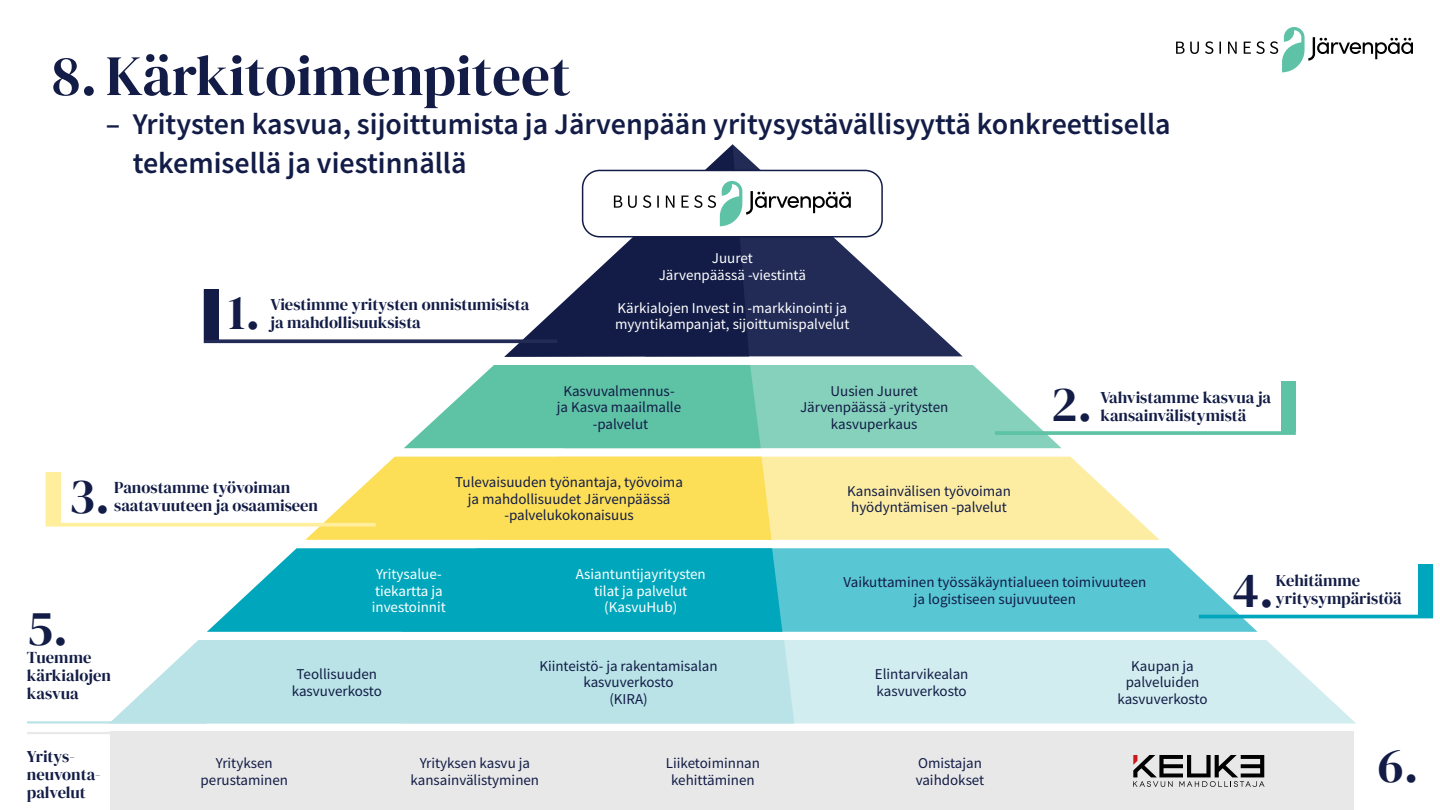
<style>
.page{position:relative;width:1440px;height:810px;background:#fff}
.page>*{position:absolute;margin:0;border:0;box-sizing:border-box;transform-origin:0 0}
.t1{font:57px "DM Serif Display";color:#121c46}
.t2{font:49.5px "DM Serif Display";color:#121c46}
.t3{font:600 30px/39px "Source Sans Pro";color:#121c46}
.t4{font:16.5px/18px "DM Serif Display";color:#121c46}
.t5{font:15px/16.5px "Source Sans Pro";color:#121c46;text-align:center}
.t6{font:15px/16.5px "Source Sans Pro";color:#fff;text-align:center}
</style>
<div class="page">
<svg style="left:782px;top:548px;width:476px;height:84px;background:#60c8d5"></svg>
<svg style="left:794px;top:640px;width:562px;height:84px;background:#d5eef0"></svg>
<svg style="left:772px;top:457px;width:388px;height:83px;background:#fdefad"></svg>
<svg style="left:207px;top:548px;width:575px;height:84px;background:#15aec1"></svg>
<svg style="left:112px;top:640px;width:682px;height:84px;background:#bde4e8"></svg>
<svg style="left:749px;top:159px;width:213px;height:197px;fill:#212b55"></svg>
<svg style="left:504px;top:144px;width:245px;height:213px;fill:#121c46"></svg>
<div style="left:111px;top:732px;width:1243px;height:78px;background:#e8e8e8"></div>
<svg style="left:204px;top:289px;width:353px;height:54px"></svg>
<svg style="left:46px;top:457px;width:726px;height:83px"></svg>
<div style="left:204px;top:289px;width:15px;height:50px;background:#121c46"></div>
<div style="left:46px;top:473px;width:15px;height:50px;background:#ffee9b"></div>
<svg style="left:404px;top:365px;width:892px;height:83px"></svg>
<div style="left:1281px;top:381px;width:15px;height:50px;background:#5ec2a5"></div>
<svg style="left:1199px;top:565px;width:234px;height:53px"></svg>
<div style="left:1418px;top:565px;width:15px;height:50px;background:#00a7bc"></div>
<hr style="left:27px;top:721px;width:179px;height:3px;background:#b9e3e7">
<hr style="left:27px;top:732px;width:179px;height:2px;background:#e8e8e8">
<svg style="left:1133px;top:755px;width:132px;height:32px"></svg>
<svg style="left:1176px;top:27px;width:237px;height:45px"></svg>
<div style="left:583px;top:170px;width:299px;height:67px;background:#fff;border-radius:17px"></div>
<div style="left:582px;top:170px;width:301px;height:67px;border:2px solid #121c46;border-radius:17px"></div>
<svg style="left:614px;top:181px;width:237px;height:45px"></svg>
<h1 class="t1" style="left:52px;top:43px;width:520px">8.Kärkitoimenpiteet</h1>
<h3 class="t3" style="left:133px;top:104px;width:1039px;text-indent:-27px">– Yritysten kasvua, sijoittumista ja Järvenpään yritysystävällisyyttä konkreettisella tekemisellä ja viestinnällä</h3>
<h2 class="t2" style="left:228px;top:283px;width:34px">1.</h2>
<p class="t4" style="left:271px;top:296px;width:260px">Viestimme yritysten onnistumisista ja mahdollisuuksista</p>
<p class="t6" style="left:659px;top:250px;width:149px">Juuret<br>Järvenpäässä -viestintä</p>
<p class="t6" style="left:615px;top:299px;width:236px;text-align:left">Kärkialojen Invest in -markkinointi ja myyntikampanjat, sijoittumispalvelut</p>
<p class="t5" style="left:557px;top:382px;width:126px">Kasvuvalmennus&shy;ja Kasva maailmalle -palvelut</p>
<p class="t5" style="left:800px;top:382px;width:150px">Uusien Juuret<br>Järvenpäässä -yritysten kasvuperkaus</p>
<p class="t4" style="left:1101px;top:388px;width:172px">Vahvistamme kasvua ja kansainvälistymistä</p>
<h2 class="t2" style="left:1051px;top:376px;width:43px">2.</h2>
<h2 class="t2" style="left:69px;top:467px;width:43px">3.</h2>
<p class="t4" style="left:114px;top:479px;width:205px">Panostamme työvoiman saatavuuteen ja osaamiseen</p>
<p class="t5" style="left:455px;top:474px;width:229px">Tulevaisuuden työnantaja, työvoima ja mahdollisuudet Järvenpäässä -palvelukokonaisuus</p>
<p class="t5" style="left:847px;top:482px;width:165px;text-align:left">Kansainvälisen työvoiman hyödyntämisen -palvelut</p>
<h2 class="t2" style="left:27px;top:600px;width:43px">5.</h2>
<p class="t6" style="left:372px;top:566px;width:76px;text-align:left">Yritysalue&shy;tiekartta ja investoinnit</p>
<p class="t6" style="left:576px;top:566px;width:132px">Asiantuntijayritysten tilat ja palvelut (KasvuHub)</p>
<p class="t5" style="left:843px;top:574px;width:304px">Vaikuttaminen työssäkäyntialueen toimivuuteen ja logistiseen sujuvuuteen</p>
<p class="t4" style="left:1276px;top:572px;width:127px">Kehitämme yritysympäristöä</p>
<h2 class="t2" style="left:1233px;top:562px;width:43px">4.</h2>
<p class="t4" style="left:27px;top:649px;width:86px">Tuemme kärkialojen kasvua</p>
<p class="t5" style="left:292px;top:666px;width:92px">Teollisuuden kasvuverkosto</p>
<p class="t5" style="left:539px;top:658px;width:180px">Kiinteistö- ja rakentamisalan kasvuverkosto<br>(KIRA)</p>
<p class="t5" style="left:875px;top:666px;width:95px;text-align:left">Elintarvikealan kasvuverkosto</p>
<p class="t5" style="left:1117px;top:658px;width:92px">Kaupan ja palveluiden kasvuverkosto</p>
<p class="t4" style="left:27px;top:748px;width:75px">Yritys&shy;neuvonta&shy;palvelut</p>
<p class="t5" style="left:201px;top:755px;width:89px">Yrityksen perustaminen</p>
<p class="t5" style="left:411px;top:755px;width:130px">Yrityksen kasvu ja kansainvälistyminen</p>
<p class="t5" style="left:666px;top:755px;width:96px">Liiketoiminnan kehittäminen</p>
<p class="t5" style="left:916px;top:755px;width:70px;text-align:left">Omistajan vaihdokset</p>
<h2 class="t2" style="left:1378px;top:737px;width:43px">6.</h2>
</div>
